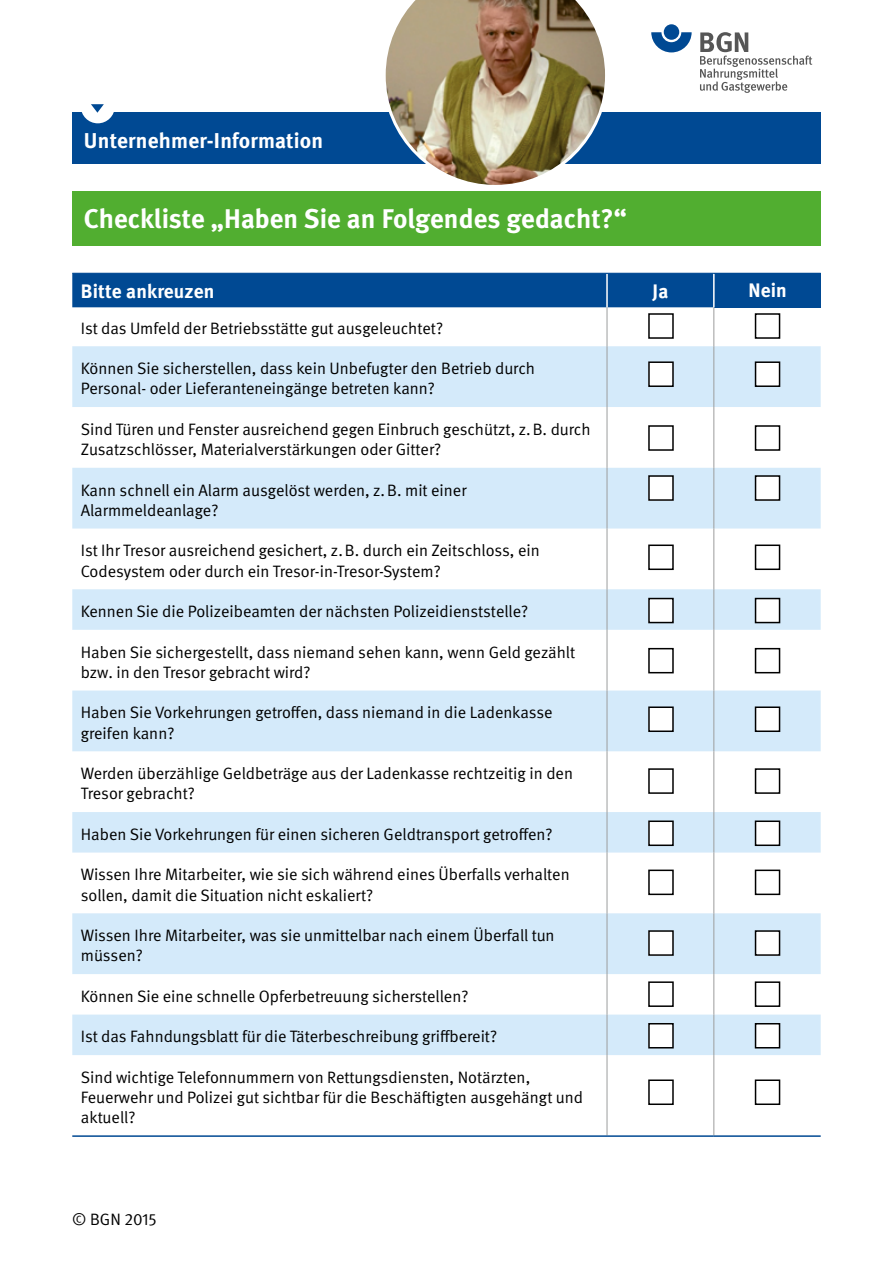
<style>
.page{position:relative;width:893px;height:1263px;background:#fff}
.page>*{position:absolute;margin:0;border:0;box-sizing:border-box;transform-origin:0 0}
.H2_-_Head{font:700 27px "DGUV Meta";letter-spacing:.005em;color:#fff}
.H1_-_Head_Griffleist{font:700 21.45px "DGUV Meta";letter-spacing:.01em;color:#fff}
.Tabellenkopf{font:700 19.5px "DGUV Meta";letter-spacing:.01em;color:#fff}
.Tabellenkopf_zentrie{font:700 19.5px "DGUV Meta";letter-spacing:.01em;color:#fff}
.P1_Fließtext{font:16.5px/20.2px "DGUV Meta";color:#000}
</style>
<div class="page">
<div style="left:72px;top:113px;width:749px;height:51px;background:#004993"></div>
<svg style="left:651px;top:32px;width:41px;height:20px"></svg>
<div style="left:664px;top:24px;width:15px;height:16px;background:#004993;border-radius:50%"></div>
<svg style="left:700px;top:32px;width:112px;height:61px"></svg>
<div style="left:81px;top:89px;width:34px;height:34px;background:#fff;border-radius:50%"></div>
<svg style="left:91px;top:104px;width:13px;height:9px"></svg>
<img style="left:383px;top:0;width:225px;height:185px">
<div style="left:72px;top:192px;width:749px;height:54px;background:#51ae30"></div>
<div style="left:72px;top:274px;width:641px;height:33px;background:#004993"></div>
<div style="left:714px;top:273px;width:107px;height:34px;background:#004993"></div>
<svg style="left:72px;top:346px;width:749px;height:709px;fill:#d4eafa"></svg>
<hr style="left:607px;top:307px;width:1px;height:39px;background:#9c9d9d">
<hr style="left:607px;top:346px;width:1px;height:61px;background:#9c9d9d">
<hr style="left:607px;top:407px;width:1px;height:61px;background:#9c9d9d">
<hr style="left:607px;top:468px;width:1px;height:60px;background:#9c9d9d">
<hr style="left:607px;top:528px;width:1px;height:61px;background:#9c9d9d">
<hr style="left:607px;top:589px;width:1px;height:41px;background:#9c9d9d">
<hr style="left:607px;top:630px;width:1px;height:60px;background:#9c9d9d">
<hr style="left:607px;top:690px;width:1px;height:61px;background:#9c9d9d">
<hr style="left:607px;top:751px;width:1px;height:61px;background:#9c9d9d">
<hr style="left:607px;top:812px;width:1px;height:40px;background:#9c9d9d">
<hr style="left:607px;top:852px;width:1px;height:61px;background:#9c9d9d">
<hr style="left:607px;top:913px;width:1px;height:61px;background:#9c9d9d">
<hr style="left:607px;top:974px;width:1px;height:40px;background:#9c9d9d">
<hr style="left:607px;top:1014px;width:1px;height:41px;background:#9c9d9d">
<hr style="left:607px;top:1055px;width:1px;height:80px;background:#9c9d9d">
<hr style="left:713px;top:307px;width:1px;height:39px;background:#9c9d9d">
<hr style="left:713px;top:346px;width:1px;height:61px;background:#9c9d9d">
<hr style="left:713px;top:407px;width:1px;height:61px;background:#9c9d9d">
<hr style="left:713px;top:468px;width:1px;height:60px;background:#9c9d9d">
<hr style="left:713px;top:528px;width:1px;height:61px;background:#9c9d9d">
<hr style="left:713px;top:589px;width:1px;height:41px;background:#9c9d9d">
<hr style="left:713px;top:630px;width:1px;height:60px;background:#9c9d9d">
<hr style="left:713px;top:690px;width:1px;height:61px;background:#9c9d9d">
<hr style="left:713px;top:751px;width:1px;height:61px;background:#9c9d9d">
<hr style="left:713px;top:812px;width:1px;height:40px;background:#9c9d9d">
<hr style="left:713px;top:852px;width:1px;height:61px;background:#9c9d9d">
<hr style="left:713px;top:913px;width:1px;height:61px;background:#9c9d9d">
<hr style="left:713px;top:974px;width:1px;height:40px;background:#9c9d9d">
<hr style="left:713px;top:1014px;width:1px;height:41px;background:#9c9d9d">
<hr style="left:713px;top:1055px;width:1px;height:80px;background:#9c9d9d">
<hr style="left:606px;top:274px;width:2px;height:33px;background:#fff">
<hr style="left:713px;top:274px;width:2px;height:33px;background:#fff">
<hr style="left:72px;top:273px;width:535px;height:1px;background:#004993">
<hr style="left:607px;top:273px;width:107px;height:1px;background:#004993">
<hr style="left:72px;top:1135px;width:535px;height:2px;background:#004993">
<hr style="left:607px;top:1135px;width:107px;height:2px;background:#004993">
<hr style="left:714px;top:1135px;width:107px;height:2px;background:#004993">
<div style="left:648px;top:313px;width:26px;height:26px;border:2px solid #000"></div>
<div style="left:755px;top:313px;width:25px;height:26px;border:2px solid #000"></div>
<div style="left:649px;top:362px;width:24px;height:24px;background:#fff"></div>
<div style="left:648px;top:361px;width:26px;height:26px;border:2px solid #000"></div>
<div style="left:755px;top:362px;width:24px;height:24px;background:#fff"></div>
<div style="left:755px;top:361px;width:25px;height:26px;border:2px solid #000"></div>
<div style="left:649px;top:426px;width:24px;height:24px;background:#fff"></div>
<div style="left:648px;top:425px;width:26px;height:26px;border:2px solid #000"></div>
<div style="left:755px;top:426px;width:24px;height:24px;background:#fff"></div>
<div style="left:755px;top:425px;width:25px;height:26px;border:2px solid #000"></div>
<div style="left:649px;top:476px;width:24px;height:24px;background:#fff"></div>
<div style="left:648px;top:475px;width:26px;height:26px;border:2px solid #000"></div>
<div style="left:755px;top:476px;width:24px;height:24px;background:#fff"></div>
<div style="left:755px;top:475px;width:25px;height:26px;border:2px solid #000"></div>
<div style="left:649px;top:545px;width:24px;height:24px;background:#fff"></div>
<div style="left:648px;top:544px;width:26px;height:26px;border:2px solid #000"></div>
<div style="left:755px;top:545px;width:24px;height:24px;background:#fff"></div>
<div style="left:755px;top:544px;width:25px;height:26px;border:2px solid #000"></div>
<div style="left:649px;top:598px;width:24px;height:24px;background:#fff"></div>
<div style="left:648px;top:598px;width:26px;height:25px;border:2px solid #000"></div>
<div style="left:755px;top:598px;width:24px;height:24px;background:#fff"></div>
<div style="left:755px;top:598px;width:25px;height:25px;border:2px solid #000"></div>
<div style="left:649px;top:649px;width:24px;height:24px;background:#fff"></div>
<div style="left:648px;top:648px;width:26px;height:25px;border:2px solid #000"></div>
<div style="left:755px;top:649px;width:24px;height:24px;background:#fff"></div>
<div style="left:755px;top:648px;width:25px;height:25px;border:2px solid #000"></div>
<div style="left:649px;top:707px;width:24px;height:24px;background:#fff"></div>
<div style="left:648px;top:706px;width:26px;height:26px;border:2px solid #000"></div>
<div style="left:755px;top:707px;width:24px;height:24px;background:#fff"></div>
<div style="left:755px;top:706px;width:25px;height:26px;border:2px solid #000"></div>
<div style="left:649px;top:769px;width:24px;height:24px;background:#fff"></div>
<div style="left:648px;top:768px;width:26px;height:26px;border:2px solid #000"></div>
<div style="left:755px;top:769px;width:24px;height:24px;background:#fff"></div>
<div style="left:755px;top:768px;width:25px;height:26px;border:2px solid #000"></div>
<div style="left:649px;top:821px;width:24px;height:24px;background:#fff"></div>
<div style="left:648px;top:820px;width:26px;height:26px;border:2px solid #000"></div>
<div style="left:755px;top:821px;width:24px;height:24px;background:#fff"></div>
<div style="left:755px;top:820px;width:25px;height:26px;border:2px solid #000"></div>
<div style="left:649px;top:870px;width:24px;height:24px;background:#fff"></div>
<div style="left:648px;top:869px;width:26px;height:26px;border:2px solid #000"></div>
<div style="left:755px;top:870px;width:24px;height:24px;background:#fff"></div>
<div style="left:755px;top:869px;width:25px;height:26px;border:2px solid #000"></div>
<div style="left:649px;top:931px;width:24px;height:24px;background:#fff"></div>
<div style="left:648px;top:930px;width:26px;height:26px;border:2px solid #000"></div>
<div style="left:755px;top:931px;width:24px;height:24px;background:#fff"></div>
<div style="left:755px;top:930px;width:25px;height:26px;border:2px solid #000"></div>
<div style="left:649px;top:982px;width:24px;height:24px;background:#fff"></div>
<div style="left:648px;top:981px;width:26px;height:26px;border:2px solid #000"></div>
<div style="left:755px;top:982px;width:24px;height:24px;background:#fff"></div>
<div style="left:755px;top:981px;width:25px;height:26px;border:2px solid #000"></div>
<div style="left:649px;top:1024px;width:24px;height:24px;background:#fff"></div>
<div style="left:648px;top:1023px;width:26px;height:25px;border:2px solid #000"></div>
<div style="left:755px;top:1024px;width:24px;height:24px;background:#fff"></div>
<div style="left:755px;top:1023px;width:25px;height:25px;border:2px solid #000"></div>
<div style="left:648px;top:1079px;width:26px;height:26px;border:2px solid #000"></div>
<div style="left:755px;top:1079px;width:25px;height:26px;border:2px solid #000"></div>
<h1 class="H1_-_Head_Griffleist" style="left:84px;top:128px;width:241px">Unternehmer-Information</h1>
<p class="H2_-_Head" style="left:84px;top:203px;width:544px">Checkliste „Haben Sie an Folgendes gedacht?“</p>
<p class="Tabellenkopf" style="left:81px;top:279px;width:135px">Bitte ankreuzen</p>
<p class="Tabellenkopf_zentrie" style="left:652px;top:279px;width:17px">Ja</p>
<p class="Tabellenkopf_zentrie" style="left:748px;top:279px;width:40px">Nein</p>
<p class="P1_Fließtext" style="left:81px;top:318px;width:364px">Ist das Umfeld der Betriebsstätte gut ausgeleuchtet?</p>
<p class="P1_Fließtext" style="left:81px;top:359px;width:456px">Können Sie sicherstellen, dass kein Unbefugter den Betrieb durch<br>Personal- oder Lieferanteneingänge betreten kann?</p>
<p class="P1_Fließtext" style="left:81px;top:419px;width:511px">Sind Türen und Fenster ausreichend gegen Einbruch geschützt, z.B. durch<br>Zusatzschlösser, Materialverstärkungen oder Gitter?</p>
<p class="P1_Fließtext" style="left:81px;top:480px;width:387px">Kann schnell ein Alarm ausgelöst werden, z.B. mit einer<br>Alarmmeldeanlage?</p>
<p class="P1_Fließtext" style="left:81px;top:541px;width:461px">Ist Ihr Tresor ausreichend gesichert, z.B. durch ein Zeitschloss, ein<br>Codesystem oder durch ein Tresor-in-Tresor-System?</p>
<p class="P1_Fließtext" style="left:81px;top:602px;width:449px">Kennen Sie die Polizeibeamten der nächsten Polizeidienststelle?</p>
<p class="P1_Fließtext" style="left:81px;top:642px;width:496px">Haben Sie sichergestellt, dass niemand sehen kann, wenn Geld gezählt bzw. in den Tresor gebracht wird?</p>
<p class="P1_Fließtext" style="left:81px;top:703px;width:473px">Haben Sie Vorkehrungen getroffen, dass niemand in die Ladenkasse greifen kann?</p>
<p class="P1_Fließtext" style="left:81px;top:764px;width:494px">Werden überzählige Geldbeträge aus der Ladenkasse rechtzeitig in den<br>Tresor gebracht?</p>
<p class="P1_Fließtext" style="left:81px;top:824px;width:473px">Haben Sie Vorkehrungen für einen sicheren Geldtransport getroffen?</p>
<p class="P1_Fließtext" style="left:81px;top:865px;width:490px">Wissen Ihre Mitarbeiter, wie sie sich während eines Überfalls verhalten sollen, damit die Situation nicht eskaliert?</p>
<p class="P1_Fließtext" style="left:81px;top:926px;width:475px">Wissen Ihre Mitarbeiter, was sie unmittelbar nach einem Überfall tun müssen?</p>
<p class="P1_Fließtext" style="left:81px;top:986px;width:389px">Können Sie eine schnelle Opferbetreuung sicherstellen?</p>
<p class="P1_Fließtext" style="left:81px;top:1027px;width:418px">Ist das Fahndungsblatt für die Täterbeschreibung griffbereit?</p>
<p class="P1_Fließtext" style="left:81px;top:1067px;width:504px">Sind wichtige Telefonnummern von Rettungsdiensten, Notärzten,<br>Feuerwehr und Polizei gut sichtbar für die Beschäftigten ausgehängt und aktuell?</p>
<p class="P1_Fließtext" style="left:72px;top:1209px;width:86px">© BGN 2015</p>
</div>
